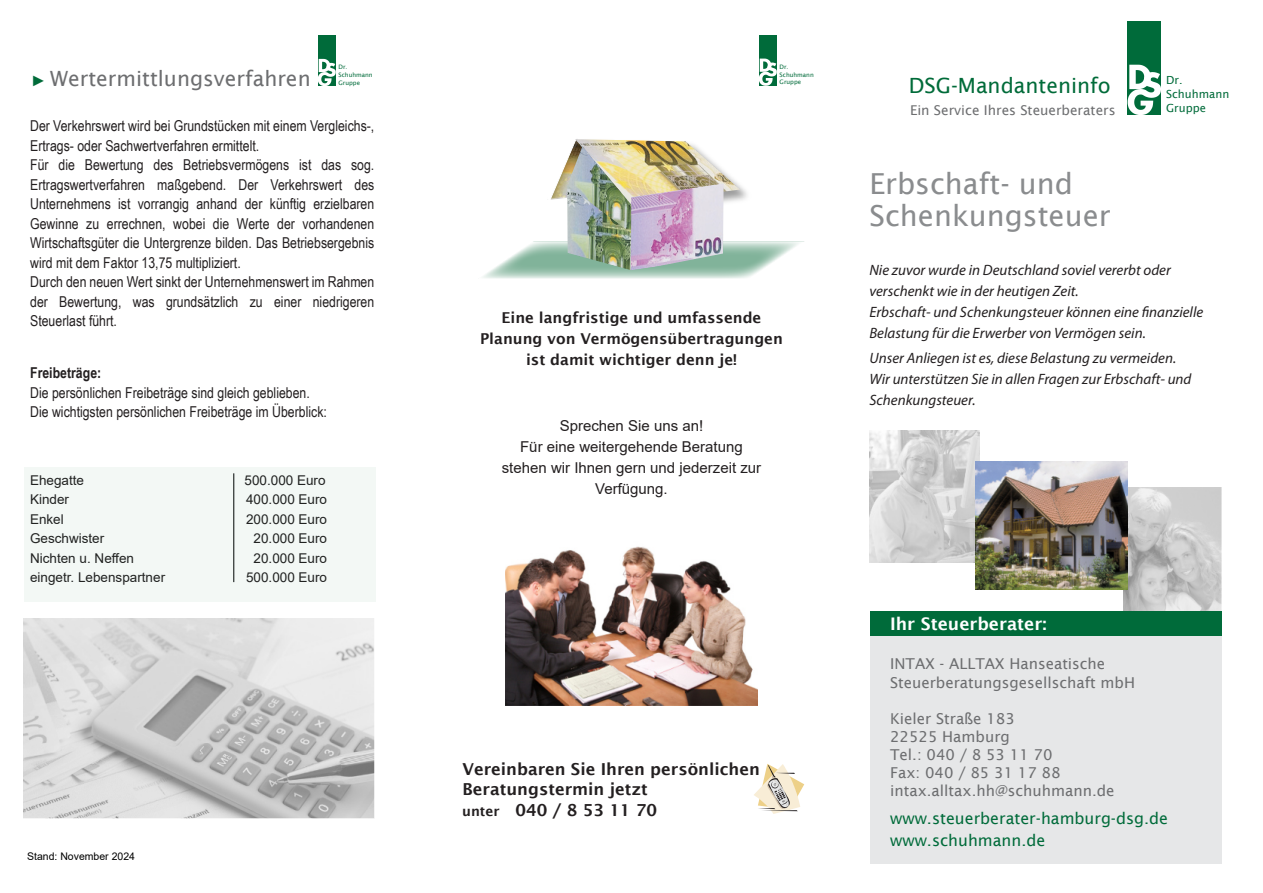
<style>
.page{position:relative;width:1263px;height:893px;background:#fff}
.page>*{position:absolute;margin:0;border:0;box-sizing:border-box;transform-origin:0 0}
.t1{font:28.95px "Lucida Sans";color:#8a8c8e}
.t2{font:21px "Lucida Sans";color:#6d6e70}
.t3{font:21px "Lucida Sans";color:#006b39}
.t4{font:600 17.4px "Lucida Sans";color:#fff}
.t5{font:600 16.65px "Lucida Sans";color:#231f20}
.t6{font:600 16.5px/19.8px "Lucida Sans";color:#231f20}
.t7{font:15.9px "Lucida Sans";color:#006b3a}
.t8{font:15px/19.5px "Arial Narrow";color:#231f20}
.t9{font:italic 15px/21px "Myriad Pro";color:#231f20}
.t10{font:15px/18px "Lucida Sans";color:#6d6e70}
.t11{font:15px/21px "Arial";color:#231f20;text-align:center}
.t12{font:600 15px/21px "Lucida Sans";color:#231f20;text-align:center}
.t13{font:700 15px "Arial Narrow";color:#231f20}
.t14{font:13.5px "Arial";color:#231f20}
.t15{font:13.5px "Lucida Sans";color:#6d6e70}
.t16{font:11.25px/14.2px "Lucida Sans";color:#006b3a}
.t17{font:10.5px "Arial";color:#000}
.t18{font:6px/7.6px "Lucida Sans";color:#006b3a}
.s1{font-family:"Arial";font-size:15px;color:#006b39}
.s2{font-size:13.65px}
</style>
<div class="page">
<div style="left:1128px;top:22px;width:33px;height:93px;background:#006b3a"></div>
<svg style="left:1127px;top:65px;width:34px;height:50px"></svg>
<div style="left:759px;top:35px;width:18px;height:51px;background:#006b3a"></div>
<svg style="left:759px;top:59px;width:18px;height:27px"></svg>
<div style="left:318px;top:36px;width:18px;height:50px;background:#006b3a"></div>
<svg style="left:318px;top:59px;width:18px;height:27px"></svg>
<img style="left:1123px;top:488px;width:98px;height:123px">
<div style="left:870px;top:613px;width:351px;height:250px;background:#e6e7e8"></div>
<div style="left:870px;top:611px;width:351px;height:25px;background:#006b3a"></div>
<svg style="left:754px;top:764px;width:50px;height:50px"></svg>
<img style="left:483px;top:241px;width:321px;height:38px">
<svg style="left:551px;top:143px;width:24px;height:57px"></svg>
<img style="left:740px;top:185px;width:7px;height:16px">
<img style="left:575px;top:139px;width:165px;height:64px">
<img style="left:567px;top:185px;width:64px;height:85px">
<img style="left:569px;top:146px;width:63px;height:88px">
<img style="left:631px;top:183px;width:93px;height:87px">
<img style="left:505px;top:546px;width:252px;height:159px">
<img style="left:24px;top:618px;width:350px;height:200px">
<div style="left:24px;top:468px;width:352px;height:134px;background:#f3f8f5"></div>
<img style="left:869px;top:430px;width:111px;height:133px">
<img style="left:976px;top:462px;width:151px;height:127px">
<h2 class="t2" style="left:31px;top:70px;width:281px"><span class="s1">►</span> Wertermittlungsverfahren</h2>
<p class="t18" style="left:339px;top:64px;width:36px">Dr.<br>Schuhmann<br>Gruppe</p>
<p class="t8" style="left:30px;top:118px;width:346px">Der Verkehrswert wird bei Grundstücken mit einem Vergleichs-, Ertrags- oder Sachwertverfahren ermittelt.<br>Für die Bewertung des Betriebsvermögens ist das sog.<br>Ertragswertverfahren maßgebend. Der Verkehrswert des Unternehmens ist vorrangig anhand der künftig erzielbaren Gewinne zu errechnen, wobei die Werte der vorhandenen Wirtschaftsgüter die Untergrenze bilden. Das Betriebsergebnis wird mit dem Faktor 13,75 multipliziert.<br>Durch den neuen Wert sinkt der Unternehmenswert im Rahmen der Bewertung, was grundsätzlich zu einer niedrigeren Steuerlast führt.</p>
<p class="t13" style="left:30px;top:367px;width:73px">Freibeträge:</p>
<p class="t8" style="left:30px;top:384px;width:298px">Die persönlichen Freibeträge sind gleich geblieben.<br>Die wichtigsten persönlichen Freibeträge im Überblick:</p>
<p class="t14" style="left:30px;top:475px;width:56px">Ehegatte</p>
<p class="t14" style="left:245px;top:475px;width:83px">500.000 Euro</p>
<p class="t14" style="left:30px;top:494px;width:41px">Kinder</p>
<p class="t14" style="left:246px;top:494px;width:83px">400.000 Euro</p>
<p class="t14" style="left:30px;top:514px;width:35px">Enkel</p>
<p class="t14" style="left:246px;top:514px;width:83px">200.000 Euro</p>
<p class="t14" style="left:30px;top:533px;width:76px">Geschwister</p>
<p class="t14" style="left:254px;top:533px;width:75px">20.000 Euro</p>
<p class="t14" style="left:30px;top:553px;width:106px">Nichten u. Neffen</p>
<p class="t14" style="left:254px;top:553px;width:75px">20.000 Euro</p>
<p class="t14" style="left:30px;top:572px;width:137px">eingetr. Lebenspartner</p>
<p class="t14" style="left:246px;top:572px;width:83px">500.000 Euro</p>
<p class="t17" style="left:27px;top:852px;width:109px">Stand: November 2024</p>
<p class="t18" style="left:780px;top:63px;width:36px">Dr.<br>Schuhmann<br>Gruppe</p>
<p class="t12" style="left:480px;top:309px;width:304px">Eine langfristige und umfassende<br>Planung von Vermögensübertragungen ist damit wichtiger denn je!</p>
<p class="t11" style="left:502px;top:416px;width:261px">Sprechen Sie uns an!<br>Für eine weitergehende Beratung stehen wir Ihnen gern und jederzeit zur<br>Verfügung.</p>
<p class="t6" style="left:462px;top:760px;width:299px">Vereinbaren Sie Ihren persönlichen<br>Beratungstermin jetzt</p>
<p class="t5" style="left:462px;top:803px;width:196px"><span class="s2">unter</span> 040 / 8 53 11 70</p>
<h2 class="t3" style="left:909px;top:77px;width:203px">DSG-Mandanteninfo</h2>
<p class="t15" style="left:910px;top:104px;width:207px">Ein Service Ihres Steuerberaters</p>
<h1 class="t1" style="left:869px;top:172px;width:205px">Erbschaft- und</h1>
<h1 class="t1" style="left:869px;top:204px;width:243px">Schenkungsteuer</h1>
<p class="t16" style="left:1166px;top:74px;width:65px">Dr.<br>Schuhmann<br>Gruppe</p>
<p class="t9" style="left:869px;top:260px;width:335px">Nie zuvor wurde in Deutschland soviel vererbt oder verschenkt wie in der heutigen Zeit.<br>Erbschaft- und Schenkungsteuer können eine finanzielle Belastung für die Erwerber von Vermögen sein.</p>
<p class="t9" style="left:869px;top:349px;width:323px">Unser Anliegen ist es, diese Belastung zu vermeiden.<br>Wir unterstützen Sie in allen Fragen zur Erbschaft- und<br>Schenkungsteuer.</p>
<p class="t4" style="left:890px;top:617px;width:158px">Ihr Steuerberater:</p>
<p class="t10" style="left:890px;top:655px;width:246px;line-height:19.5px">INTAX - ALLTAX Hanseatische<br>Steuerberatungsgesellschaft mbH</p>
<p class="t10" style="left:890px;top:711px;width:226px">Kieler Straße 183<br>22525 Hamburg<br>Tel.: 040 / 8 53 11 70<br>Fax: 040 / 85 31 17 88 intax.alltax.hh@schuhmann.de</p>
<p class="t7" style="left:890px;top:812px;width:280px">www.steuerberater-hamburg-dsg.de</p>
<p class="t7" style="left:890px;top:833px;width:157px">www.schuhmann.de</p>
</div>
